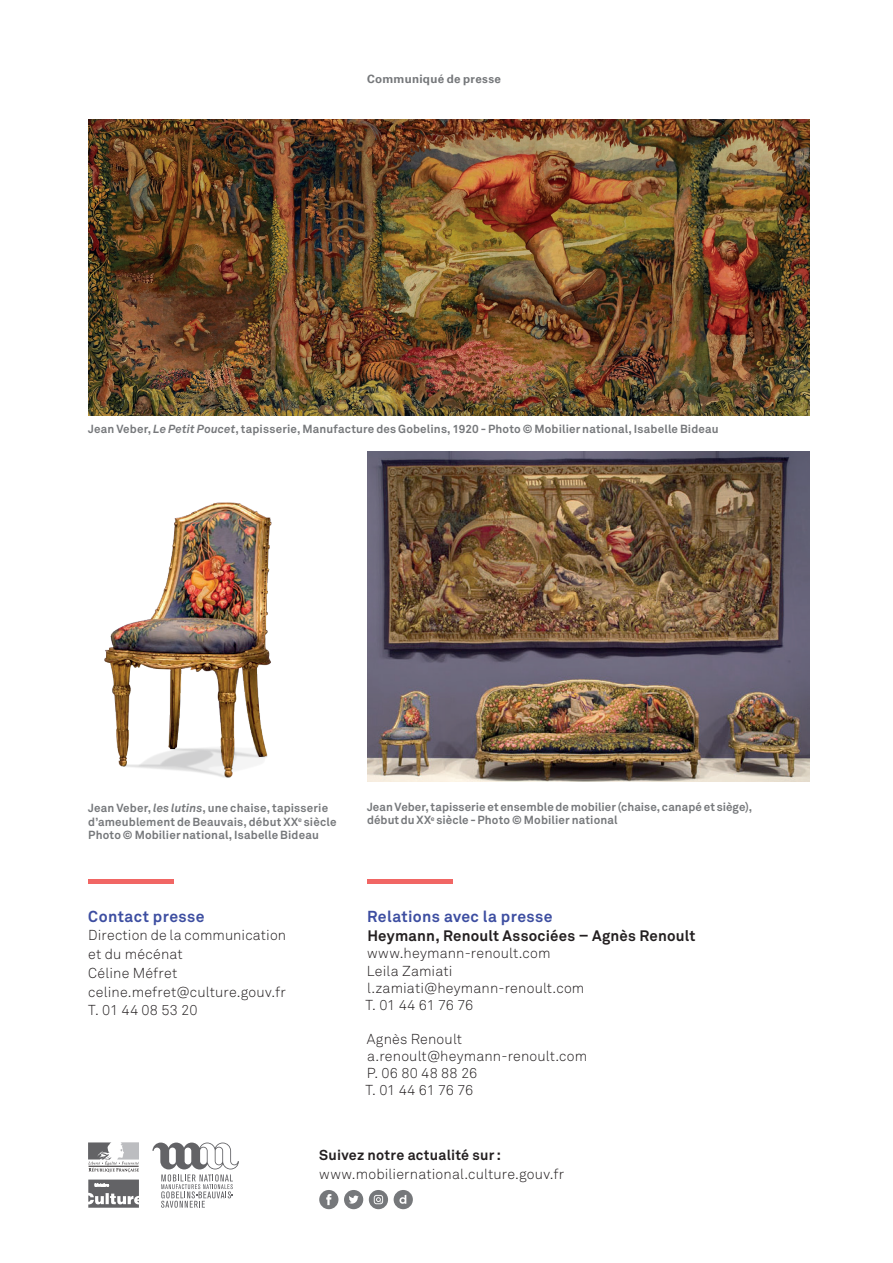
<style>
.page{position:relative;width:893px;height:1263px;background:#fff}
.page>*{position:absolute;margin:0;border:0;box-sizing:border-box;transform-origin:0 0}
.t1{font:700 15.75px "Akkurat Pro";letter-spacing:.025em;color:#3d4ea1}
.t2{font:700 15px "Akkurat Pro";letter-spacing:.015em;color:#231f20}
.t3{font:300 14.25px/17.1px "Akkurat Pro";letter-spacing:.01em;color:#231f20}
.t4{font:700 14.25px "Akkurat Pro";letter-spacing:.015em;color:#231f20}
.t5{font:700 11.7px/13.5px "Akkurat Pro";letter-spacing:.01em;color:#76787b}
.t6{font:700 11.7px "Univers LT Std";letter-spacing:.025em;color:#76787b}
.s1{font-style:italic}
</style>
<div class="page">
<div style="left:367px;top:879px;width:85px;height:5px;background:#f16664"></div>
<svg style="left:152px;top:1142px;width:87px;height:66px"></svg>
<svg style="left:88px;top:1179px;width:51px;height:29px"></svg>
<svg style="left:88px;top:1142px;width:51px;height:30px"></svg>
<div style="left:88px;top:879px;width:85px;height:5px;background:#f16664"></div>
<div style="left:319px;top:1190px;width:19px;height:19px;background:#76787b;border-radius:50%"></div>
<svg style="left:326px;top:1194px;width:5px;height:11px"></svg>
<div style="left:344px;top:1190px;width:19px;height:19px;background:#76787b;border-radius:50%"></div>
<svg style="left:349px;top:1195px;width:10px;height:8px"></svg>
<div style="left:394px;top:1190px;width:19px;height:19px;background:#76787b;border-radius:50%"></div>
<svg style="left:399px;top:1195px;width:7px;height:9px"></svg>
<svg style="left:369px;top:1190px;width:19px;height:19px"></svg>
<svg style="left:374px;top:1195px;width:9px;height:9px"></svg>
<img style="left:88px;top:119px;width:721px;height:297px">
<img style="left:104px;top:502px;width:168px;height:276px">
<img style="left:367px;top:452px;width:442px;height:330px">
<p class="t6" style="left:367px;top:72px;width:135px">Communiqué de presse</p>
<p class="t5" style="left:88px;top:422px;width:632px">Jean Veber, <span class="s1">Le Petit Poucet</span>, tapisserie, Manufacture des Gobelins, 1920 - Photo © Mobilier national, Isabelle Bideau</p>
<p class="t5" style="left:88px;top:801px;width:250px">Jean Veber, <span class="s1">les lutins</span>, une chaise, tapisserie d’ameublement de Beauvais, début XX<sup>e</sup> siècle<br>Photo © Mobilier national, Isabelle Bideau</p>
<p class="t5" style="left:367px;top:800px;width:386px">Jean Veber, tapisserie et ensemble de mobilier (chaise, canapé et siège), début du XX<sup>e</sup> siècle - Photo © Mobilier national</p>
<h1 class="t1" style="left:88px;top:906px;width:118px">Contact presse</h1>
<p class="t3" style="left:88px;top:926px;width:199px;line-height:18.8px">Direction de la communication et du mécénat<br>Céline Méfret celine.mefret@culture.gouv.fr<br>T. 01 44 08 53 20</p>
<h1 class="t1" style="left:367px;top:907px;width:187px">Relations avec la presse</h1>
<p class="t2" style="left:367px;top:927px;width:330px">Heymann, Renoult Associées – Agnès Renoult</p>
<p class="t3" style="left:365px;top:945px;width:220px">www.heymann-renoult.com<br>Leila Zamiati l.zamiati@heymann-renoult.com<br>T. 01 44 61 76 76</p>
<p class="t3" style="left:365px;top:1030px;width:223px">Agnès Renoult a.renoult@heymann-renoult.com<br>P. 06 80 48 88 26<br>T. 01 44 61 76 76</p>
<p class="t4" style="left:319px;top:1147px;width:183px">Suivez notre actualité sur:</p>
<p class="t3" style="left:319px;top:1166px;width:246px">www.mobiliernational.culture.gouv.fr</p>
</div>
